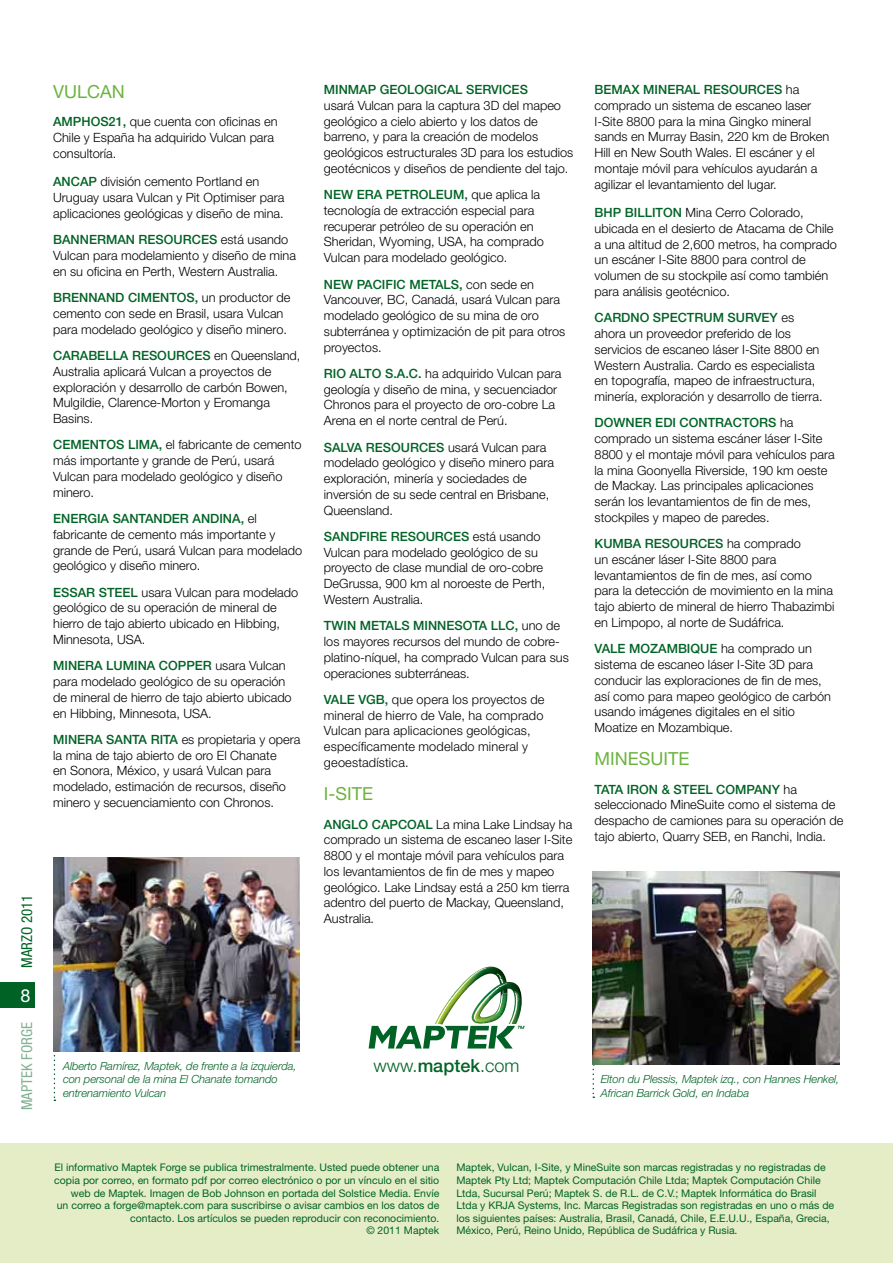
<style>
.page{position:relative;width:893px;height:1263px;background:#fff}
.page>*{position:absolute;margin:0;border:0;box-sizing:border-box;transform-origin:0 0}
.t1{font:18px "Helvetica Neue LT Std";color:#6cb33f}
.t2{font:300 18px "Helvetica Neue LT Std";color:#006325}
.t3{font:18px "Helvetica Neue LT Std";color:#fff}
.t4{font:condensed 15px "Helvetica Neue LT Std";color:#80b192}
.t5{font:condensed 15px "Helvetica Neue LT Std";color:#006325}
.t6{font:300 12.75px/15.8px "Helvetica Neue LT Std";color:#000}
.t7{font:500 12.75px "Helvetica Neue LT Std";color:#006325}
.t8{font:italic 300 11.25px/13.5px "Helvetica Neue LT Std";letter-spacing:-.005em;color:#006325}
.t9{font:10.5px/12.6px "Helvetica Neue LT Std";color:#006325;text-align:right}
.s1{font-weight:500;color:#006325}
.s2{font-weight:500}
</style>
<div class="page">
<div style="left:0;top:1144px;width:893px;height:119px;background:#e5edc7"></div>
<div style="left:0;top:982px;width:35px;height:25px;background:#006325"></div>
<svg style="left:54px;top:1051px;width:1px;height:50px"></svg>
<svg style="left:592px;top:1064px;width:2px;height:34px"></svg>
<img style="left:592px;top:871px;width:248px;height:193px">
<img style="left:54px;top:858px;width:245px;height:193px">
<svg style="left:369px;top:967px;width:155px;height:81px"></svg>
<h1 class="t1" style="left:53px;top:81px;width:73px">VULCAN</h1>
<p class="t6" style="left:53px;top:114px;width:226px"><span class="s1">AMPHOS21,</span> que cuenta con oficinas en<br>Chile y España ha adquirido Vulcan para consultoría.</p>
<p class="t6" style="left:53px;top:174px;width:233px"><span class="s1">ANCAP</span> división cemento Portland en<br>Uruguay usara Vulcan y Pit Optimiser para aplicaciones geológicas y diseño de mina.</p>
<p class="t6" style="left:53px;top:232px;width:244px"><span class="s1">BANNERMAN RESOURCES</span> está usando<br>Vulcan para modelamiento y diseño de mina en su oficina en Perth, Western Australia.</p>
<p class="t6" style="left:53px;top:289px;width:239px"><span class="s1">BRENNAND CIMENTOS,</span> un productor de cemento con sede en Brasil, usara Vulcan para modelado geológico y diseño minero.</p>
<p class="t6" style="left:53px;top:347px;width:249px"><span class="s1">CARABELLA RESOURCES</span> en Queensland, Australia aplicará Vulcan a proyectos de exploración y desarrollo de carbón Bowen, Mulgildie, Clarence-Morton y Eromanga Basins.</p>
<p class="t6" style="left:53px;top:437px;width:250px"><span class="s1">CEMENTOS LIMA,</span> el fabricante de cemento más importante y grande de Perú, usará<br>Vulcan para modelado geológico y diseño minero.</p>
<p class="t6" style="left:53px;top:510px;width:250px"><span class="s1">ENERGIA SANTANDER ANDINA,</span> el fabricante de cemento más importante y grande de Perú, usará Vulcan para modelado geológico y diseño minero.</p>
<p class="t6" style="left:53px;top:584px;width:247px"><span class="s1">ESSAR STEEL</span> usara Vulcan para modelado geológico de su operación de mineral de hierro de tajo abierto ubicado en Hibbing, Minnesota, USA.</p>
<p class="t6" style="left:53px;top:658px;width:240px"><span class="s1">MINERA LUMINA COPPER</span> usara Vulcan para modelado geológico de su operación de mineral de hierro de tajo abierto ubicado en Hibbing, Minnesota, USA.</p>
<p class="t6" style="left:53px;top:731px;width:249px"><span class="s1">MINERA SANTA RITA</span> es propietaria y opera la mina de tajo abierto de oro El Chanate<br>en Sonora, México, y usará Vulcan para modelado, estimación de recursos, diseño minero y secuenciamiento con Chronos.</p>
<p class="t5" style="left:18px;top:968px;width:75px;rotate:-90deg">MARZO 2011</p>
<h1 class="t3" style="left:20px;top:984px;width:12px">8</h1>
<p class="t4" style="left:18px;top:1110px;width:90px;rotate:-90deg">MAPTEK FORGE</p>
<p class="t8" style="left:63px;top:1058px;width:235px">Alberto Ramírez, Maptek, de frente a la izquierda, con personal de la mina El Chanate tomando entrenamiento Vulcan</p>
<p class="t7" style="left:324px;top:82px;width:206px">MINMAP GEOLOGICAL SERVICES</p>
<p class="t6" style="left:324px;top:97px;width:251px">usará Vulcan para la captura 3D del mapeo geológico a cielo abierto y los datos de barreno, y para la creación de modelos geológicos estructurales 3D para los estudios geotécnicos y diseños de pendiente del tajo.</p>
<p class="t6" style="left:324px;top:186px;width:221px"><span class="s1">NEW ERA PETROLEUM,</span> que aplica la tecnología de extracción especial para recuperar petróleo de su operación en Sheridan, Wyoming, USA, ha comprado Vulcan para modelado geológico.</p>
<p class="t6" style="left:324px;top:276px;width:243px"><span class="s1">NEW PACIFIC METALS,</span> con sede en<br>Vancouver, BC, Canadá, usará Vulcan para modelado geológico de su mina de oro subterránea y optimización de pit para otros proyectos.</p>
<p class="t6" style="left:324px;top:365px;width:239px"><span class="s1">RIO ALTO S.A.C.</span> ha adquirido Vulcan para geología y diseño de mina, y secuenciador Chronos para el proyecto de oro-cobre La Arena en el norte central de Perú.</p>
<p class="t6" style="left:324px;top:439px;width:232px"><span class="s1">SALVA RESOURCES</span> usará Vulcan para modelado geológico y diseño minero para exploración, minería y sociedades de inversión de su sede central en Brisbane, Queensland.</p>
<p class="t6" style="left:324px;top:528px;width:223px"><span class="s1">SANDFIRE RESOURCES</span> está usando Vulcan para modelado geológico de su proyecto de clase mundial de oro-cobre DeGrussa, 900 km al noroeste de Perth, Western Australia.</p>
<p class="t6" style="left:324px;top:618px;width:246px"><span class="s1">TWIN METALS MINNESOTA LLC,</span> uno de los mayores recursos del mundo de cobre&shy;platino-níquel, ha comprado Vulcan para sus operaciones subterráneas.</p>
<p class="t6" style="left:324px;top:691px;width:222px"><span class="s1">VALE VGB,</span> que opera los proyectos de mineral de hierro de Vale, ha comprado Vulcan para aplicaciones geológicas, específicamente modelado mineral y geoestadística.</p>
<h1 class="t1" style="left:324px;top:783px;width:51px">I-SITE</h1>
<p class="t6" style="left:324px;top:816px;width:250px"><span class="s1">ANGLO CAPCOAL</span> La mina Lake Lindsay ha comprado un sistema de escaneo laser I-Site 8800 y el montaje móvil para vehículos para los levantamientos de fin de mes y mapeo geológico. Lake Lindsay está a 250 km tierra adentro del puerto de Mackay, Queensland, Australia.</p>
<p class="t6" style="left:595px;top:81px;width:236px"><span class="s1">BEMAX MINERAL RESOURCES</span> ha comprado un sistema de escaneo laser I-Site 8800 para la mina Gingko mineral sands en Murray Basin, 220 km de Broken Hill en New South Wales. El escáner y el montaje móvil para vehículos ayudarán a agilizar el levantamiento del lugar.</p>
<p class="t6" style="left:595px;top:204px;width:244px"><span class="s1">BHP BILLITON</span> Mina Cerro Colorado, ubicada en el desierto de Atacama de Chile a una altitud de 2,600 metros, ha comprado un escáner I-Site 8800 para control de volumen de su stockpile así como también para análisis geotécnico.</p>
<p class="t6" style="left:595px;top:310px;width:229px"><span class="s1">CARDNO SPECTRUM SURVEY</span> es ahora un proveedor preferido de los servicios de escaneo láser I-Site 8800 en Western Australia. Cardo es especialista en topografía, mapeo de infraestructura, minería, exploración y desarrollo de tierra.</p>
<p class="t6" style="left:595px;top:415px;width:242px"><span class="s1">DOWNER EDI CONTRACTORS</span> ha comprado un sistema escáner láser I-Site 8800 y el montaje móvil para vehículos para la mina Goonyella Riverside, 190 km oeste de Mackay. Las principales aplicaciones serán los levantamientos de fin de mes, stockpiles y mapeo de paredes.</p>
<p class="t6" style="left:595px;top:536px;width:241px"><span class="s1">KUMBA RESOURCES</span> ha comprado<br>un escáner láser I-Site 8800 para levantamientos de fin de mes, así como para la detección de movimiento en la mina tajo abierto de mineral de hierro Thabazimbi en Limpopo, al norte de Sudáfrica.</p>
<p class="t6" style="left:595px;top:641px;width:238px"><span class="s1">VALE MOZAMBIQUE</span> ha comprado un sistema de escaneo láser I-Site 3D para conducir las exploraciones de fin de mes, así como para mapeo geológico de carbón usando imágenes digitales en el sitio Moatize en Mozambique.</p>
<h1 class="t1" style="left:595px;top:748px;width:96px">MINESUITE</h1>
<p class="t6" style="left:595px;top:781px;width:250px"><span class="s1">TATA IRON &amp; STEEL COMPANY</span> ha seleccionado MineSuite como el sistema de despacho de camiones para su operación de tajo abierto, Quarry SEB, en Ranchi, India.</p>
<h1 class="t2" style="left:374px;top:1054px;width:147px">www.<span class="s2">maptek</span>.com</h1>
<p class="t8" style="left:601px;top:1072px;width:240px">Elton du Plessis, Maptek izq., con Hannes Henkel,<br>African Barrick Gold, en Indaba</p>
<p class="t9" style="left:54px;top:1161px;width:387px">El informativo Maptek Forge se publica trimestralmente. Usted puede obtener una copia por correo, en formato pdf por correo electrónico o por un vínculo en el sitio web de Maptek. Imagen de Bob Johnson en portada del Solstice Media. Envíe<br>un correo a forge@maptek.com para suscribirse o avisar cambios en los datos de contacto. Los artículos se pueden reproducir con reconocimiento.<br>© 2011 Maptek</p>
<p class="t9" style="left:456px;top:1161px;width:379px;text-align:left">Maptek, Vulcan, I-Site, y MineSuite son marcas registradas y no registradas de Maptek Pty Ltd; Maptek Computación Chile Ltda; Maptek Computación Chile Ltda, Sucursal Perú; Maptek S. de R.L. de C.V.; Maptek Informática do Brasil Ltda y KRJA Systems, Inc. Marcas Registradas son registradas en uno o más de los siguientes países: Australia, Brasil, Canadá, Chile, E.E.U.U., España, Grecia, México, Perú, Reino Unido, República de Sudáfrica y Rusia.</p>
</div>
